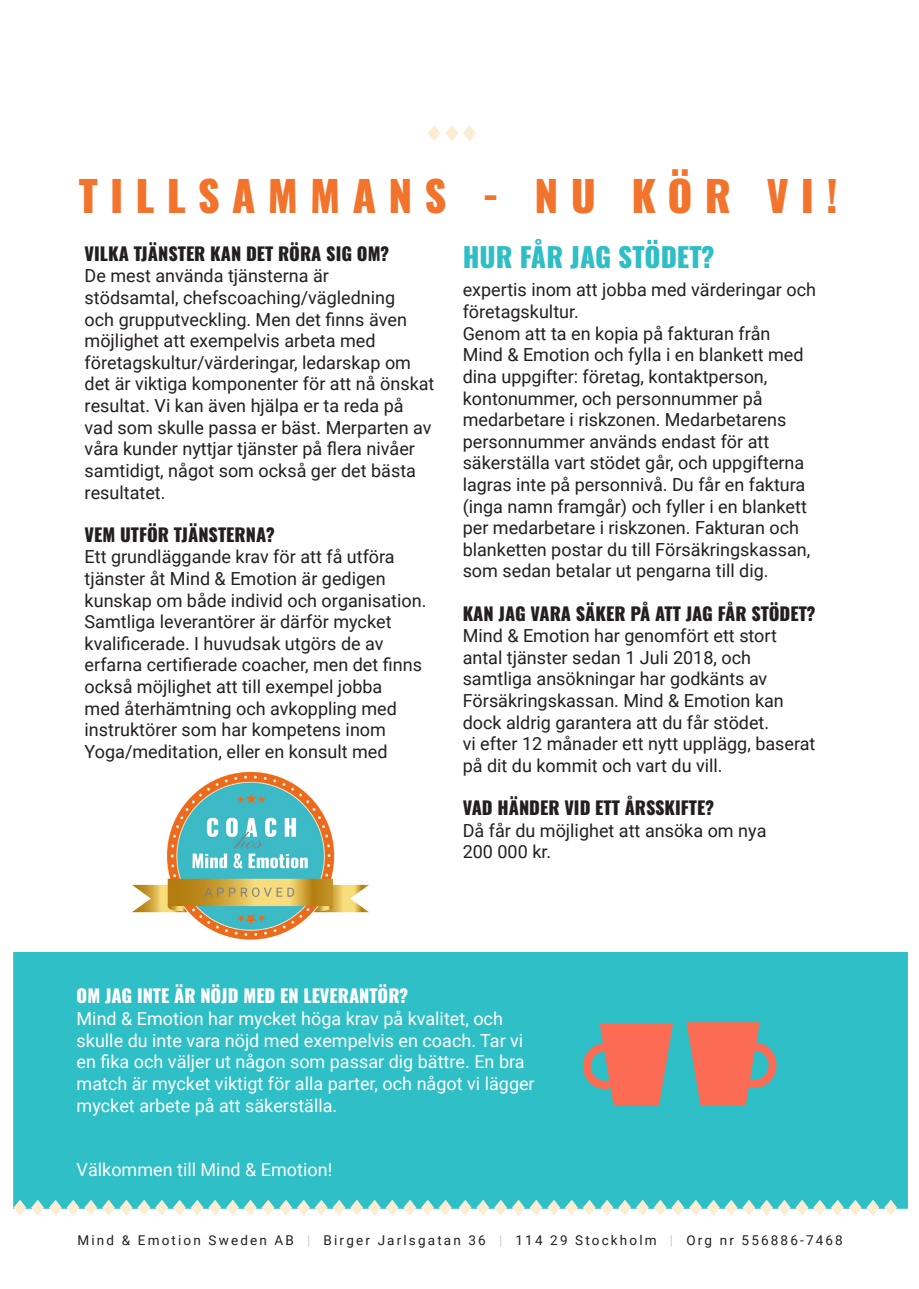
<style>
.page{position:relative;width:919px;height:1289px;background:#fff}
.page>*{position:absolute;margin:0;border:0;box-sizing:border-box;transform-origin:0 0}
.t1{font:800 42px "Oswald";letter-spacing:.29em;color:#f2732c}
.t2{font:800 27px "Oswald";color:#2fbec6}
.t3{font:18px/21.6px "Roboto";color:#231f20}
.t4{font:18px/21.6px "Roboto";color:#fff}
.t5{font:800 18px "Oswald";color:#231f20}
.t6{font:800 18px "Oswald";color:#fff}
.t7{font:13.5px "Roboto";letter-spacing:.16em;color:#231f20}
.s1{color:#ccc}
</style>
<div class="page">
<img style="left:132px;top:772px;width:237px;height:168px">
<div style="left:12px;top:950px;width:897px;height:260px;background:#2fbfc6;border:2px solid #fff"></div>
<svg style="left:13px;top:1199px;width:438px;height:16px"></svg>
<svg style="left:458px;top:1199px;width:439px;height:16px"></svg>
<svg style="left:428px;top:125px;width:48px;height:16px"></svg>
<svg style="left:686px;top:1022px;width:90px;height:82px"></svg>
<svg style="left:583px;top:1023px;width:90px;height:83px"></svg>
<p class="t1" style="left:79px;top:174px;width:760px">TILLSAMMANS - NU KÖR VI!</p>
<p class="t5" style="left:85px;top:244px;width:306px">VILKA TJÄNSTER KAN DET RÖRA SIG OM?</p>
<p class="t3" style="left:85px;top:264px;width:351px">De mest använda tjänsterna är<br>stödsamtal, chefscoaching/vägledning<br>och grupputveckling. Men det finns även möjlighet att exempelvis arbeta med företagskultur/värderingar, ledarskap om det är viktiga komponenter för att nå önskat resultat. Vi kan även hjälpa er ta reda på vad som skulle passa er bäst. Merparten av våra kunder nyttjar tjänster på flera nivåer samtidigt, något som också ger det bästa resultatet.</p>
<p class="t5" style="left:85px;top:525px;width:192px">VEM UTFÖR TJÄNSTERNA?</p>
<p class="t3" style="left:85px;top:545px;width:343px">Ett grundläggande krav för att få utföra tjänster åt Mind &amp; Emotion är gedigen kunskap om både individ och organisation.<br>Samtliga leverantörer är därför mycket kvalificerade. I huvudsak utgörs de av erfarna certifierade coacher, men det finns också möjlighet att till exempel jobba<br>med återhämtning och avkoppling med instruktörer som har kompetens inom Yoga/meditation, eller en konsult med</p>
<p class="t2" style="left:462px;top:243px;width:253px">HUR FÅR JAG STÖDET?</p>
<p class="t3" style="left:462px;top:278px;width:355px">expertis inom att jobba med värderingar och företagskultur.</p>
<p class="t3" style="left:462px;top:322px;width:349px">Genom att ta en kopia på fakturan från Mind &amp; Emotion och fylla i en blankett med dina uppgifter: företag, kontaktperson, kontonummer, och personnummer på medarbetare i riskzonen. Medarbetarens personnummer används endast för att säkerställa vart stödet går, och uppgifterna lagras inte på personnivå. Du får en faktura (inga namn framgår) och fyller i en blankett per medarbetare i riskzonen. Fakturan och blanketten postar du till Försäkringskassan, som sedan betalar ut pengarna till dig.</p>
<p class="t5" style="left:462px;top:604px;width:354px">KAN JAG VARA SÄKER PÅ ATT JAG FÅR STÖDET?</p>
<p class="t3" style="left:462px;top:624px;width:323px">Mind &amp; Emotion har genomfört ett stort antal tjänster sedan 1 Juli 2018, och samtliga ansökningar har godkänts av Försäkringskassan. Mind &amp; Emotion kan dock aldrig garantera att du får stödet.</p>
<p class="t3" style="left:462px;top:732px;width:354px">vi efter 12 månader ett nytt upplägg, baserat på dit du kommit och vart du vill.</p>
<p class="t5" style="left:462px;top:798px;width:253px">VAD HÄNDER VID ETT ÅRSSKIFTE?</p>
<p class="t3" style="left:462px;top:818px;width:305px">Då får du möjlighet att ansöka om nya</p>
<p class="t3" style="left:462px;top:840px;width:90px">200 000 kr.</p>
<p class="t6" style="left:77px;top:986px;width:333px">OM JAG INTE ÄR NÖJD MED EN LEVERANTÖR?</p>
<p class="t4" style="left:77px;top:1007px;width:459px">Mind &amp; Emotion har mycket höga krav på kvalitet, och skulle du inte vara nöjd med exempelvis en coach. Tar vi en fika och väljer ut någon som passar dig bättre. En bra match är mycket viktigt för alla parter, och något vi lägger mycket arbete på att säkerställa.</p>
<p class="t4" style="left:77px;top:1158px;width:257px">Välkommen till Mind &amp; Emotion!</p>
<p class="t7" style="left:77px;top:1230px;width:766px">Mind &amp; Emotion Sweden AB <span class="s1">|</span> Birger Jarlsgatan 36 <span class="s1">|</span> 114 29 Stockholm <span class="s1">|</span> Org nr 556886-7468</p>
</div>
